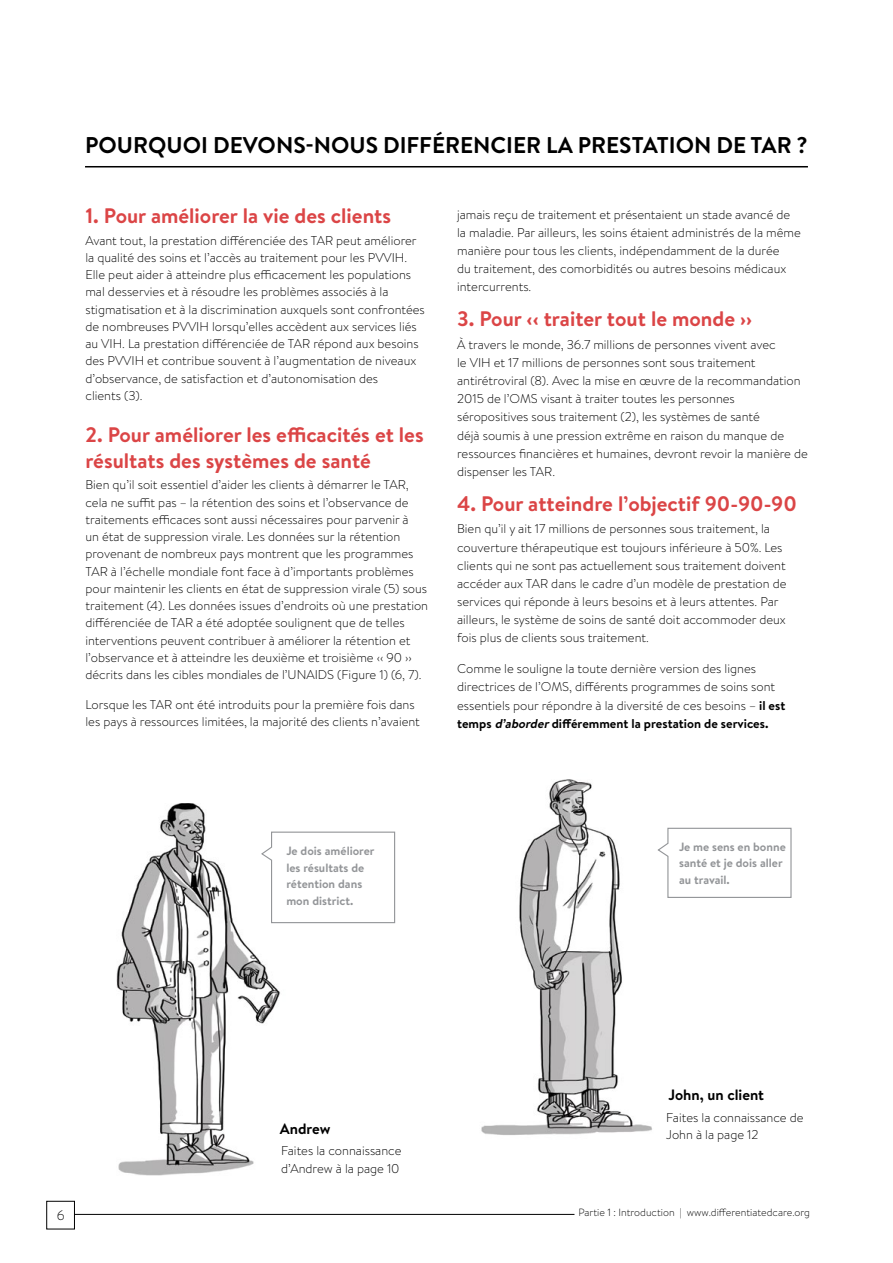
<style>
.page{position:relative;width:893px;height:1263px;background:#fff}
.page>*{position:absolute;margin:0;border:0;box-sizing:border-box;transform-origin:0 0}
.t1{font:700 22.8px "Brandon Text";color:#000}
.t2{font:700 21px/25.5px "Brandon Text";color:#db4546}
.t3{font:700 15px "Brandon Text";color:#000}
.t4{font:300 13.5px "Brandon Text";color:#000}
.t5{font:300 12.75px/17.2px "Brandon Text";color:#000}
.t6{font:700 12px/16.5px "Brandon Text";color:#939598}
.t7{font:300 10.5px "Brandon Text";color:#000}
.s1{font-weight:700}
.s2{font-weight:700;font-style:italic}
</style>
<div class="page">
<img style="left:116px;top:803px;width:164px;height:373px">
<img style="left:481px;top:779px;width:171px;height:356px">
<svg style="left:260px;top:831px;width:136px;height:93px"></svg>
<svg style="left:657px;top:827px;width:135px;height:71px"></svg>
<hr style="left:85px;top:166px;width:723px;height:1px;background:#000">
<div style="left:47px;top:1201px;width:28px;height:28px;border:1px solid #000"></div>
<hr style="left:74px;top:1214px;width:500px;height:1px;background:#000">
<h1 class="t1" style="left:85px;top:129px;width:724px">POURQUOI DEVONS-NOUS DIFFÉRENCIER LA PRESTATION DE TAR ?</h1>
<h2 class="t2" style="left:85px;top:203px;width:307px">1. Pour améliorer la vie des clients</h2>
<p class="t5" style="left:85px;top:231px;width:341px">Avant tout, la prestation différenciée des TAR peut améliorer la qualité des soins et l’accès au traitement pour les PVVIH.<br>Elle peut aider à atteindre plus efficacement les populations mal desservies et à résoudre les problèmes associés à la stigmatisation et à la discrimination auxquels sont confrontées de nombreuses PVVIH lorsqu’elles accèdent aux services liés au VIH. La prestation différenciée de TAR répond aux besoins des PVVIH et contribue souvent à l’augmentation de niveaux d’observance, de satisfaction et d’autonomisation des<br>clients (3).</p>
<h2 class="t2" style="left:85px;top:422px;width:340px">2. Pour améliorer les efficacités et les résultats des systèmes de santé</h2>
<p class="t5" style="left:85px;top:476px;width:344px">Bien qu’il soit essentiel d’aider les clients à démarrer le TAR, cela ne suffit pas – la rétention des soins et l’observance de traitements efficaces sont aussi nécessaires pour parvenir à<br>un état de suppression virale. Les données sur la rétention provenant de nombreux pays montrent que les programmes TAR à l’échelle mondiale font face à d’importants problèmes pour maintenir les clients en état de suppression virale (5) sous traitement (4). Les données issues d’endroits où une prestation différenciée de TAR a été adoptée soulignent que de telles interventions peuvent contribuer à améliorer la rétention et l’observance et à atteindre les deuxième et troisième ‹‹ 90 ›› décrits dans les cibles mondiales de l’UNAIDS (Figure 1) (6, 7).</p>
<p class="t5" style="left:85px;top:696px;width:336px">Lorsque les TAR ont été introduits pour la première fois dans les pays à ressources limitées, la majorité des clients n’avaient</p>
<p class="t5" style="left:457px;top:205px;width:345px;line-height:18.1px">jamais reçu de traitement et présentaient un stade avancé de la maladie. Par ailleurs, les soins étaient administrés de la même manière pour tous les clients, indépendamment de la durée<br>du traitement, des comorbidités ou autres besoins médicaux intercurrents.</p>
<h2 class="t2" style="left:457px;top:306px;width:297px">3. Pour ‹‹ traiter tout le monde ››</h2>
<p class="t5" style="left:457px;top:335px;width:352px;line-height:18.1px">À travers le monde, 36.7 millions de personnes vivent avec<br>le VIH et 17 millions de personnes sont sous traitement antirétroviral (8). Avec la mise en œuvre de la recommandation 2015 de l’OMS visant à traiter toutes les personnes séropositives sous traitement (2), les systèmes de santé<br>déjà soumis à une pression extrême en raison du manque de ressources financières et humaines, devront revoir la manière de dispenser les TAR.</p>
<h2 class="t2" style="left:457px;top:490px;width:341px">4. Pour atteindre l’objectif 90-90-90</h2>
<p class="t5" style="left:457px;top:519px;width:331px;line-height:18.1px">Bien qu’il y ait 17 millions de personnes sous traitement, la couverture thérapeutique est toujours inférieure à 50%. Les clients qui ne sont pas actuellement sous traitement doivent accéder aux TAR dans le cadre d’un modèle de prestation de services qui réponde à leurs besoins et à leurs attentes. Par ailleurs, le système de soins de santé doit accommoder deux fois plus de clients sous traitement.</p>
<p class="t5" style="left:457px;top:659px;width:330px;line-height:18.1px">Comme le souligne la toute dernière version des lignes directrices de l’OMS, différents programmes de soins sont essentiels pour répondre à la diversité de ces besoins – <span class="s1">il est temps</span> <span class="s2">d’aborder</span><span class="s1">différemment la prestation de services.</span></p>
<p class="t6" style="left:286px;top:843px;width:90px">Je dois améliorer les résultats de rétention dans mon district.</p>
<p class="t6" style="left:679px;top:838px;width:108px">Je me sens en bonne santé et je dois aller au travail.</p>
<p class="t3" style="left:280px;top:1118px;width:52px">Andrew</p>
<p class="t5" style="left:281px;top:1142px;width:122px">Faites la connaissance d’Andrew à la page 10</p>
<p class="t3" style="left:669px;top:1084px;width:97px">John, un client</p>
<p class="t5" style="left:666px;top:1108px;width:139px">Faites la connaissance de<br>John à la page 12</p>
<p class="t4" style="left:57px;top:1206px;width:9px">6</p>
<p class="t7" style="left:578px;top:1205px;width:233px">Partie 1 : Introduction | www.differentiatedcare.org</p>
</div>
